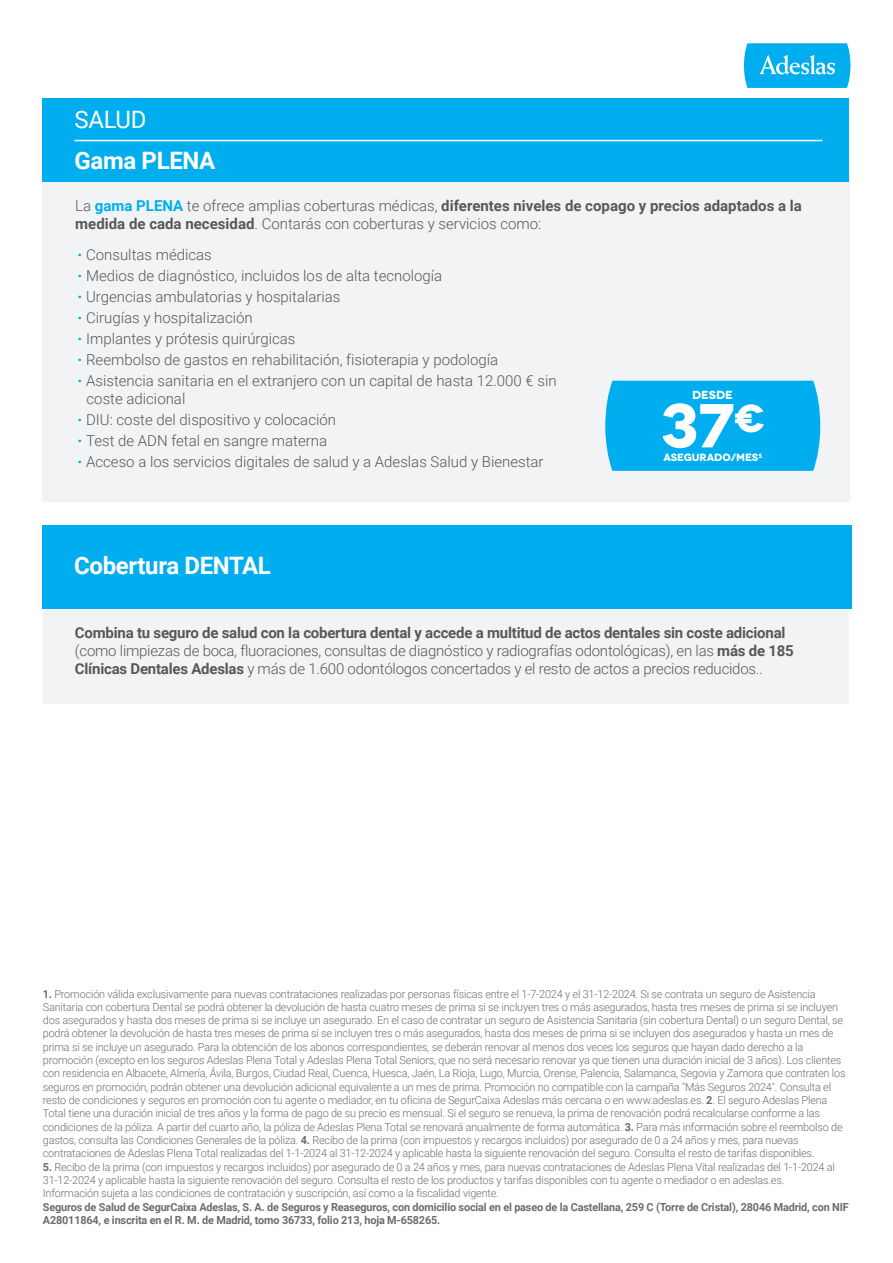
<style>
.page{position:relative;width:893px;height:1263px;background:#fff}
.page>*{position:absolute;margin:0;border:0;box-sizing:border-box;transform-origin:0 0}
.t1{font:700 61.8px "Novecentowide";color:#fff}
.t2{font:700 24px "Roboto";letter-spacing:-.015em;color:#fff}
.t3{font:24px "Roboto";letter-spacing:-.015em;color:#fff}
.t4{font:300 15px/21px "Roboto";color:#57585a}
.t5{font:700 11.7px "Novecentowide";color:#fff}
.t6{font:300 11.1px/13.4px "Roboto";letter-spacing:-.015em;color:#6c6d70}
.t7{font:700 11.1px/13.4px "Roboto";letter-spacing:-.015em;color:#6c6d70}
.t8{font:700 10.5px "Novecentowide";letter-spacing:-.015em;color:#fff}
.s1{font-weight:700;color:#00aeef}
.s2{font-weight:700}
.s3{font-weight:900;color:#00aeef}
</style>
<div class="page">
<div style="left:43px;top:172px;width:807px;height:330px;background:#f2f3f4"></div>
<div style="left:43px;top:602px;width:805px;height:102px;background:#f2f3f4"></div>
<svg style="left:744px;top:43px;width:106px;height:45px;background:#1eb7f0"></svg>
<div style="left:605px;top:381px;width:215px;height:90px;background:#00aeef"></div>
<div style="left:43px;top:98px;width:805px;height:83px;background:#00aeef"></div>
<hr style="left:75px;top:140px;width:747px;height:1px;background:#fff">
<div style="left:42px;top:525px;width:809px;height:84px;background:#00aeef"></div>
<h2 class="t3" style="left:75px;top:103px;width:74px">SALUD</h2>
<h2 class="t2" style="left:75px;top:143px;width:142px">Gama PLENA</h2>
<h3 class="t4" style="left:75px;top:196px;width:728px;line-height:18px">La <span class="s1">gama PLENA</span> te ofrece amplias coberturas médicas, <span class="s2">diferentes niveles de copago y precios adaptados a la medida de cada necesidad</span>. Contarás con coberturas y servicios como:</h3>
<p class="t4" style="left:78px;top:243px;width:481px"><span class="s3">·</span> Consultas médicas<br><span class="s3">·</span> Medios de diagnóstico, incluidos los de alta tecnología<br><span class="s3">·</span> Urgencias ambulatorias y hospitalarias<br><span class="s3">·</span> Cirugías y hospitalización<br><span class="s3">·</span> Implantes y prótesis quirúrgicas<br><span class="s3">·</span> Reembolso de gastos en rehabilitación, fisioterapia y podología<br><span class="s3">·</span> Asistencia sanitaria en el extranjero con un capital de hasta 12.000 € sin</p>
<h3 class="t4" style="left:78px;top:387px;width:468px;text-indent:9px">coste adicional<br><span class="s3">·</span> DIU: coste del dispositivo y colocación<br><span class="s3">·</span> Test de ADN fetal en sangre materna<br><span class="s3">·</span> Acceso a los servicios digitales de salud y a Adeslas Salud y Bienestar</h3>
<h2 class="t2" style="left:74px;top:549px;width:198px">Cobertura DENTAL</h2>
<p class="t5" style="left:692px;top:388px;width:42px">DESDE</p>
<h1 class="t1" style="left:660px;top:387px;width:106px">37<sup>€</sup></h1>
<p class="t8" style="left:663px;top:451px;width:100px">ASEGURADO/MES<sup>5</sup></p>
<p class="t4" style="left:75px;top:624px;width:720px;line-height:18px"><span class="s2">Combina tu seguro de salud con la cobertura dental y accede a multitud de actos dentales sin coste adicional </span>(como limpiezas de boca, fluoraciones, consultas de diagnóstico y radiografías odontológicas), en las <span class="s2">más de 185<br>Clínicas Dentales Adeslas</span> y más de 1.600 odontólogos concertados y el resto de actos a precios reducidos..</p>
<p class="t6" style="left:43px;top:986px;width:804px"><span class="s2">1.</span> Promoción válida exclusivamente para nuevas contrataciones realizadas por personas físicas entre el 1-7-2024 y el 31-12-2024. Si se contrata un seguro de Asistencia Sanitaria con cobertura Dental se podrá obtener la devolución de hasta cuatro meses de prima si se incluyen tres o más asegurados, hasta tres meses de prima si se incluyen dos asegurados y hasta dos meses de prima si se incluye un asegurado. En el caso de contratar un seguro de Asistencia Sanitaria (sin cobertura Dental) o un seguro Dental, se podrá obtener la devolución de hasta tres meses de prima si se incluyen tres o más asegurados, hasta dos meses de prima si se incluyen dos asegurados y hasta un mes de prima si se incluye un asegurado. Para la obtención de los abonos correspondientes, se deberán renovar al menos dos veces los seguros que hayan dado derecho a la promoción (excepto en los seguros Adeslas Plena Total y Adeslas Plena Total Seniors, que no será necesario renovar ya que tienen una duración inicial de 3 años). Los clientes con residencia en Albacete, Almería, Ávila, Burgos, Ciudad Real, Cuenca, Huesca, Jaén, La Rioja, Lugo, Murcia, Orense, Palencia, Salamanca, Segovia y Zamora que contraten los seguros en promoción, podrán obtener una devolución adicional equivalente a un mes de prima. Promoción no compatible con la campaña "Más Seguros 2024". Consulta el resto de condiciones y seguros en promoción con tu agente o mediador, en tu oficina de SegurCaixa Adeslas más cercana o en www.adeslas.es. <span class="s2">2</span>. El seguro Adeslas Plena Total tiene una duración inicial de tres años y la forma de pago de su precio es mensual. Si el seguro se renueva, la prima de renovación podrá recalcularse conforme a las condiciones de la póliza. A partir del cuarto año, la póliza de Adeslas Plena Total se renovará anualmente de forma automática. <span class="s2">3.</span> Para más información sobre el reembolso de gastos, consulta las Condiciones Generales de la póliza. <span class="s2">4.</span> Recibo de la prima (con impuestos y recargos incluidos) por asegurado de 0 a 24 años y mes, para nuevas contrataciones de Adeslas Plena Total realizadas del 1-1-2024 al 31-12-2024 y aplicable hasta la siguiente renovación del seguro. Consulta el resto de tarifas disponibles.</p>
<p class="t6" style="left:43px;top:1160px;width:794px"><span class="s2">5.</span> Recibo de la prima (con impuestos y recargos incluidos) por asegurado de 0 a 24 años y mes, para nuevas contrataciones de Adeslas Plena Vital realizadas del 1-1-2024 al<br>31-12-2024 y aplicable hasta la siguiente renovación del seguro. Consulta el resto de los productos y tarifas disponibles con tu agente o mediador o en adeslas.es.<br>Información sujeta a las condiciones de contratación y suscripción, así como a la fiscalidad vigente.</p>
<p class="t7" style="left:43px;top:1199px;width:807px">Seguros de Salud de SegurCaixa Adeslas, S. A. de Seguros y Reaseguros, con domicilio social en el paseo de la Castellana, 259 C (Torre de Cristal), 28046 Madrid, con NIF<br>A28011864, e inscrita en el R. M. de Madrid, tomo 36733, folio 213, hoja M-658265.</p>
</div>
